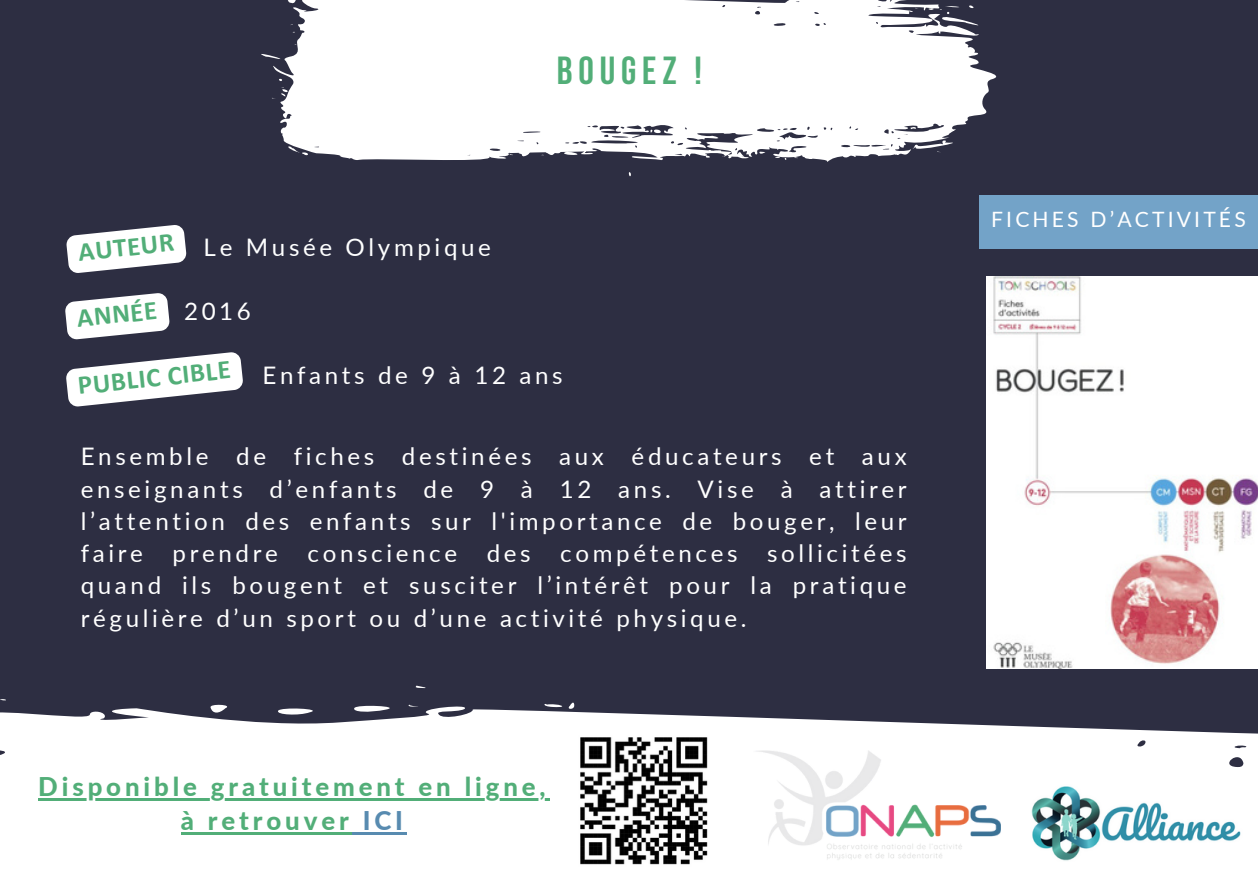
<style>
.page{position:relative;width:1258px;height:894px;background:#fff}
.page>*{position:absolute;margin:0;border:0;box-sizing:border-box;transform-origin:0 0}
.t1{font:700 39px "Bebas Neue";letter-spacing:.15em;color:#52ae78}
.t2{font:700 27px "Calibri";color:#52ae78}
.t3{font:800 25.8px/34.5px "Lato";letter-spacing:.15em;color:#52ae78;text-align:center}
.t4{font:24px/32.1px "Lato";letter-spacing:.15em;color:#fff;text-align:justify}
.t5{font:24px "Lato";letter-spacing:.15em;color:#feffff}
.t6{font:21px "Lato";letter-spacing:.15em;color:#fff}
.s1{color:#588bb0}
</style>
<div class="page">
<div style="left:0;top:0;width:1258px;height:893px;background:#2d2e42"></div>
<svg style="left:0;top:685px;width:1258px;height:208px;fill:#fff"></svg>
<svg style="left:261px;top:0;width:736px;height:177px;fill:#fff"></svg>
<hr style="left:38px;top:797px;width:511px;height:3px;background:#52ae78">
<hr style="left:181px;top:832px;width:172px;height:2px;background:#52ae78">
<svg style="left:353px;top:832px;width:10px;height:2px"></svg>
<hr style="left:363px;top:832px;width:44px;height:2px;background:#588bb0">
<div style="left:979px;top:195px;width:278px;height:54px;background:#73a3c8"></div>
<img style="left:986px;top:277px;width:272px;height:391px">
<img style="left:574px;top:731px;width:137px;height:137px">
<svg style="left:66px;top:225px;width:121px;height:48px"></svg>
<svg style="left:65px;top:293px;width:105px;height:47px"></svg>
<svg style="left:66px;top:352px;width:177px;height:55px"></svg>
<img style="left:753px;top:750px;width:248px;height:113px">
<img style="left:1017px;top:773px;width:234px;height:101px">
<h4 class="t1" style="left:557px;top:55px;width:147px">BOUGEZ !</h4>
<p class="t2" style="left:77px;top:240px;width:98px;rotate:-6deg">AUTEUR</p>
<p class="t2" style="left:76px;top:307px;width:82px;rotate:-6deg">ANNÉE</p>
<p class="t2" style="left:77px;top:374px;width:155px;rotate:-6deg">PUBLIC CIBLE</p>
<p class="t5" style="left:204px;top:232px;width:289px">Le Musée Olympique</p>
<h1 class="t4" style="left:184px;top:294px;width:68px">2016</h1>
<h2 class="t4" style="left:262px;top:359px;width:302px">Enfants de 9 à 12 ans</h2>
<h4 class="t4" style="left:81px;top:440px;width:827px">Ensemble de fiches destinées aux éducateurs et aux enseignants d’enfants de 9 à 12 ans. Vise à attirer l’attention des enfants sur l'importance de bouger, leur faire prendre conscience des compétences sollicitées quand ils bougent et susciter l’intérêt pour la pratique régulière d’un sport ou d’une activité physique.</h4>
<h4 class="t3" style="left:38px;top:768px;width:509px">Disponible gratuitement en ligne, à retrouver <span class="s1">ICI</span></h4>
<h4 class="t6" style="left:991px;top:206px;width:256px">FICHES D’ACTIVITÉS</h4>
</div>
